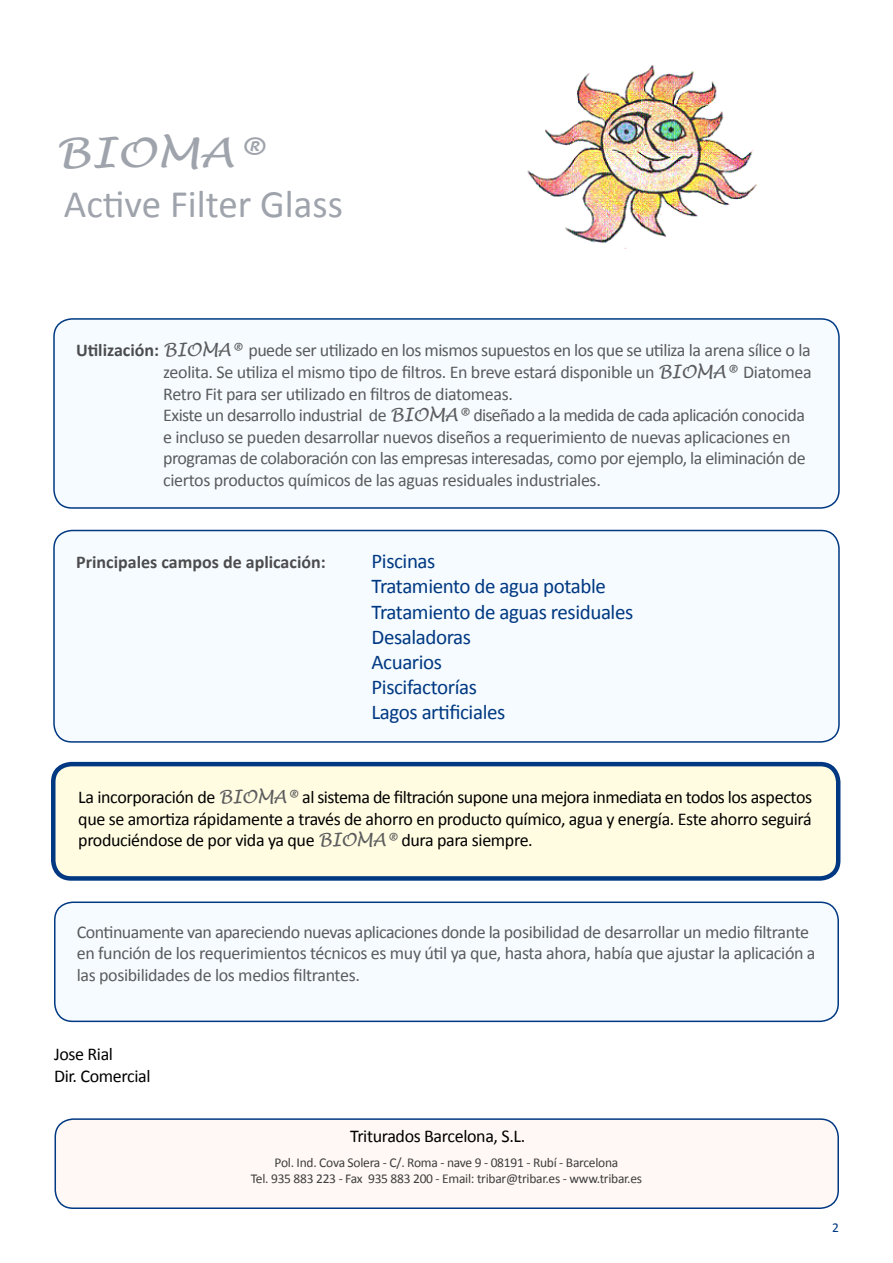
<style>
.page{position:relative;width:893px;height:1263px;background:#fff}
.page>*{position:absolute;margin:0;border:0;box-sizing:border-box;transform-origin:0 0}
.t1{font:italic 40.5px "Lucida Handwriting";color:#9fa4ac;scale:1.15 1}
.t2{font:39px "Calibri";color:#9fa4ac}
.t3{font:21px/25.2px "Calibri";letter-spacing:-.02em;color:#003882}
.t4{font:18px/21.6px "Calibri";letter-spacing:-.02em;color:#5b5b5d}
.t5{font:18px/21.6px "Calibri";letter-spacing:-.02em;color:#000;text-align:justify}
.t6{font:700 18px "Calibri";color:#4c4c4e}
.t7{font:13.5px/16.2px "Calibri";letter-spacing:-.02em;color:#3e3e40;text-align:center}
.t8{font:13.5px "Calibri";color:#003882}
.s1{font-weight:700;color:#4c4c4e}
.s2{font-family:"Lucida Handwriting";font-style:italic}
.s3{font-family:"Lucida Handwriting";font-style:italic;color:#5b5b5d}
</style>
<div class="page">
<img style="left:527px;top:65px;width:231px;height:184px">
<div style="left:55px;top:1119px;width:783px;height:89px;background:#fff8f4;border-radius:18px"></div>
<div style="left:55px;top:1118px;width:784px;height:91px;border:2px solid #003882;border-radius:18px"></div>
<div style="left:54px;top:319px;width:785px;height:189px;background:#f5fbfe;border-radius:18px"></div>
<div style="left:53px;top:318px;width:787px;height:191px;border:2px solid #003882;border-radius:18px"></div>
<div style="left:54px;top:530px;width:785px;height:212px;background:#f5fbfe;border-radius:18px"></div>
<div style="left:53px;top:530px;width:787px;height:213px;border:2px solid #003882;border-radius:18px"></div>
<div style="left:53px;top:764px;width:785px;height:114px;background:#fffce1;border-radius:18px"></div>
<div style="left:51px;top:762px;width:789px;height:119px;border:4px solid #003882;border-radius:18px"></div>
<div style="left:55px;top:902px;width:783px;height:119px;background:#f5fbfe;border-radius:18px"></div>
<div style="left:54px;top:901px;width:785px;height:121px;border:2px solid #003882;border-radius:18px"></div>
<h1 class="t1" style="left:55px;top:128px;width:185px">BIOMA®</h1>
<h2 class="t2" style="left:64px;top:180px;width:281px">Active Filter Glass</h2>
<p class="t4" style="left:163px;top:339px;width:650px;text-indent:-87px"><span class="s1">Utilización:</span> <span class="s2">BIOMA®</span> puede ser utilizado en los mismos supuestos en los que se utiliza la arena sílice o la zeolita. Se utiliza el mismo tipo de filtros. En breve estará disponible un <span class="s2">BIOMA®</span> Diatomea Retro Fit para ser utilizado en filtros de diatomeas.<br>Existe un desarrollo industrial de <span class="s2">BIOMA®</span> diseñado a la medida de cada aplicación conocida e incluso se pueden desarrollar nuevos diseños a requerimiento de nuevas aplicaciones en programas de colaboración con las empresas interesadas, como por ejemplo, la eliminación de ciertos productos químicos de las aguas residuales industriales.</p>
<p class="t6" style="left:76px;top:551px;width:251px">Principales campos de aplicación:</p>
<p class="t3" style="left:372px;top:548px;width:263px">Piscinas<br>Tratamiento de agua potable<br>Tratamiento de aguas residuales<br>Desaladoras<br>Acuarios<br>Piscifactorías<br>Lagos artificiales</p>
<p class="t5" style="left:78px;top:785px;width:735px">La incorporación de <span class="s3">BIOMA®</span> al sistema de filtración supone una mejora inmediata en todos los aspectos que se amortiza rápidamente a través de ahorro en producto químico, agua y energía. Este ahorro seguirá produciéndose de por vida ya que <span class="s3">BIOMA®</span> dura para siempre.</p>
<p class="t4" style="left:77px;top:920px;width:740px">Continuamente van apareciendo nuevas aplicaciones donde la posibilidad de desarrollar un medio filtrante en función de los requerimientos técnicos es muy útil ya que, hasta ahora, había que ajustar la aplicación a las posibilidades de los medios filtrantes.</p>
<p class="t5" style="left:54px;top:1043px;width:98px">Jose Rial<br>Dir. Comercial</p>
<p class="t5" style="left:350px;top:1124px;width:177px">Triturados Barcelona, S.L.</p>
<p class="t7" style="left:251px;top:1153px;width:393px">Pol. Ind. Cova Solera - C/. Roma - nave 9 - 08191 - Rubí - Barcelona<br>Tel. 935 883 223 - Fax 935 883 200 - Email: tribar@tribar.es - www.tribar.es</p>
<p class="t8" style="left:832px;top:1219px;width:8px">2</p>
</div>
